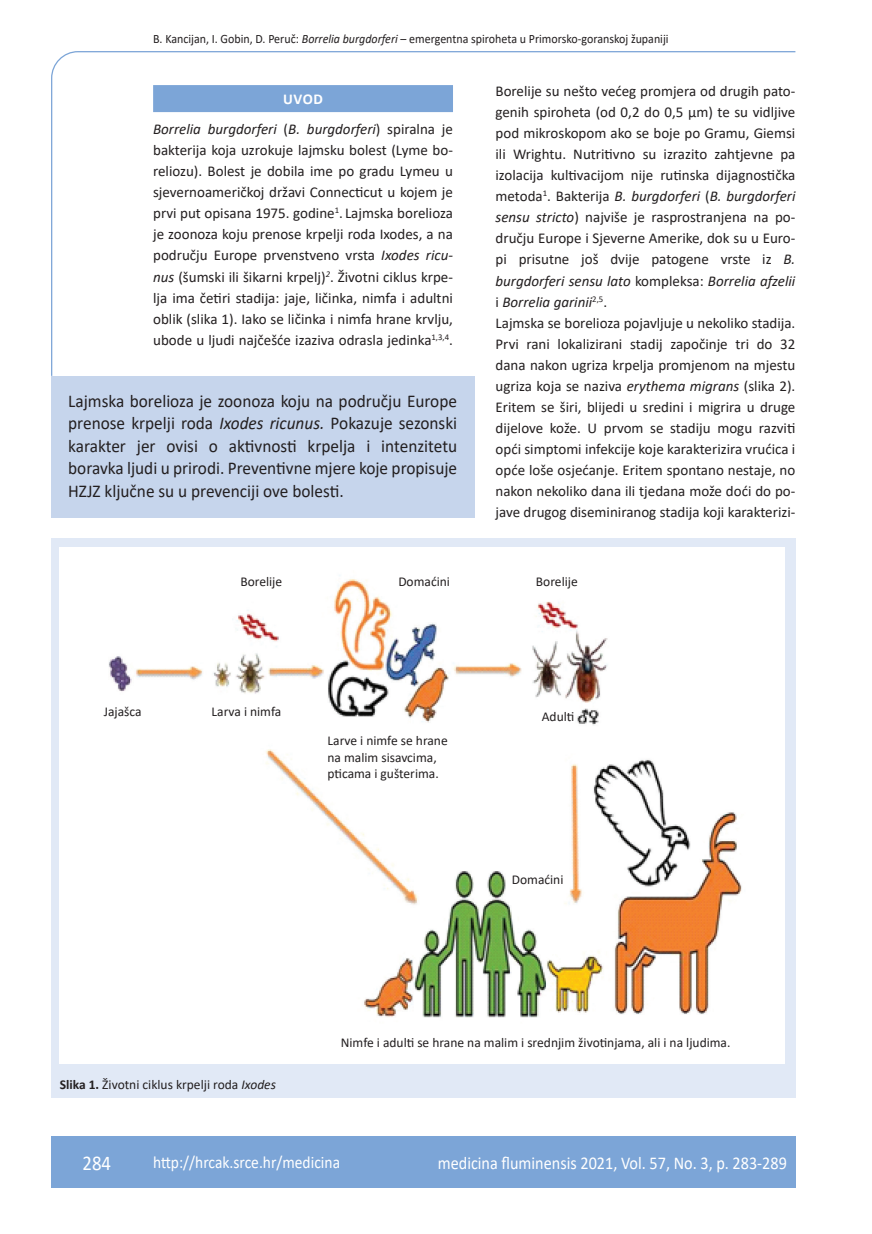
<style>
.page{position:relative;width:872px;height:1234px;background:#fff}
.page>*{position:absolute;margin:0;border:0;box-sizing:border-box;transform-origin:0 0}
.t1{font:21px "Calibri";color:#fff;scale:.9 1}
.anterfile{font:18px/22.5px "Calibri";color:#231f20;text-align:justify;scale:.96 1}
.t2{font:18px "Calibri";color:#fff;scale:.9 1}
.t3{font:17.25px "Calibri";color:#fff;scale:.9 1}
.osnovni_tekst{font:15px/21px "Calibri";color:#231f20;text-align:justify}
.naslov_ruler{font:700 15px "Calibri";color:#fff}
.potpis_slika{font:13.5px/16.5px "Calibri";color:#231f20}
.glava{font:12.75px "Calibri";color:#231f20;scale:.94 1}
.s1{font-style:italic}
.s2{font-weight:700}
</style>
<div class="page">
<svg style="left:51px;top:51px;width:745px;height:326px"></svg>
<div style="left:51px;top:1135px;width:744px;height:51px;background:#7ca5d7"></div>
<div style="left:153px;top:85px;width:300px;height:27px;background:#7ca5d7"></div>
<div style="left:51px;top:376px;width:423px;height:141px;background:#c6d5ec"></div>
<div style="left:51px;top:538px;width:744px;height:559px;background:#e1e9f6"></div>
<img style="left:60px;top:547px;width:724px;height:516px">
<p class="glava" style="left:153px;top:29px;width:550px">B. Kancijan, I. Gobin, D. Peruč: <span class="s1">Borrelia burgdorferi</span> – emergentna spiroheta u Primorsko-goranskoj županiji</p>
<p class="naslov_ruler" style="left:283px;top:88px;width:41px">UVOD</p>
<p class="osnovni_tekst" style="left:153px;top:118px;width:301px"><span class="s1">Borrelia burgdorferi</span> (<span class="s1">B. burgdorferi</span>) spiralna je bakterija koja uzrokuje lajmsku bolest (Lyme bo&shy;reliozu). Bolest je dobila ime po gradu Lymeu u sjevernoameričkoj državi Connecticut u kojem je prvi put opisana 1975. godine<sup>1</sup>. Lajmska borelioza je zoonoza koju prenose krpelji roda Ixodes, a na području Europe prvenstveno vrsta <span class="s1">Ixodes ricu&shy;nus</span> (šumski ili šikarni krpelj)<sup>2</sup>. Životni ciklus krpe&shy;lja ima četiri stadija: jaje, ličinka, nimfa i adultni oblik (slika 1). Iako se ličinka i nimfa hrane krvlju, ubode u ljudi najčešće izaziva odrasla jedinka<sup>1,3,4</sup>.</p>
<p class="anterfile" style="left:68px;top:389px;width:407px">Lajmska borelioza je zoonoza koju na području Europe prenose krpelji roda <span class="s1">Ixodes ricunus.</span> Pokazuje sezonski karakter jer ovisi o aktivnosti krpelja i intenzitetu boravka ljudi u prirodi. Preventivne mjere koje propisuje HZJZ ključne su u prevenciji ove bolesti.</p>
<p class="osnovni_tekst" style="left:495px;top:80px;width:301px">Borelije su nešto većeg promjera od drugih pato&shy;genih spiroheta (od 0,2 do 0,5 μm) te su vidljive pod mikroskopom ako se boje po Gramu, Giemsi ili Wrightu. Nutritivno su izrazito zahtjevne pa izolacija kultivacijom nije rutinska dijagnostička metoda<sup>1</sup>. Bakterija <span class="s1">B. burgdorferi</span> (<span class="s1">B. burgdorferi sensu stricto</span>) najviše je rasprostranjena na po&shy;dručju Europe i Sjeverne Amerike, dok su u Euro&shy;pi prisutne još dvije patogene vrste iz <span class="s1">B. burgdorferi sensu lato</span> kompleksa: <span class="s1">Borrelia afzelii </span>i <span class="s1">Borrelia garinii</span><sup>2,5</sup>.</p>
<p class="osnovni_tekst" style="left:495px;top:311px;width:301px">Lajmska se borelioza pojavljuje u nekoliko stadija.<br>Prvi rani lokalizirani stadij započinje tri do 32 dana nakon ugriza krpelja promjenom na mjestu ugriza koja se naziva <span class="s1">erythema migrans</span> (slika 2).<br>Eritem se širi, blijedi u sredini i migrira u druge dijelove kože. U prvom se stadiju mogu razviti opći simptomi infekcije koje karakterizira vrućica i opće loše osjećanje. Eritem spontano nestaje, no nakon nekoliko dana ili tjedana može doći do po&shy;jave drugog diseminiranog stadija koji karakterizi-</p>
<p class="potpis_slika" style="left:240px;top:572px;width:43px">Borelije</p>
<p class="potpis_slika" style="left:398px;top:572px;width:53px">Domaćini</p>
<p class="potpis_slika" style="left:536px;top:572px;width:43px">Borelije</p>
<p class="potpis_slika" style="left:104px;top:702px;width:39px">Jajašca</p>
<p class="potpis_slika" style="left:212px;top:702px;width:71px">Larva i nimfa</p>
<p class="potpis_slika" style="left:327px;top:732px;width:122px">Larve i nimfe se hrane na malim sisavcima, pticama i gušterima.</p>
<p class="potpis_slika" style="left:542px;top:708px;width:34px">Adulti</p>
<p class="potpis_slika" style="left:512px;top:870px;width:53px">Domaćini</p>
<p class="potpis_slika" style="left:60px;top:1075px;width:218px"><span class="s2">Slika 1.</span> Životni ciklus krpelji roda <span class="s1">Ixodes</span></p>
<p class="potpis_slika" style="left:341px;top:1033px;width:391px">Nimfe i adulti se hrane na malim i srednjim životinjama, ali i na ljudima.</p>
<p class="t1" style="left:82px;top:1147px;width:33px">284</p>
<p class="t3" style="left:153px;top:1149px;width:209px">http://hrcak.srce.hr/medicina</p>
<p class="t2" style="left:438px;top:1149px;width:389px">medicina fluminensis 2021, Vol. 57, No. 3, p. 283-289</p>
</div>
